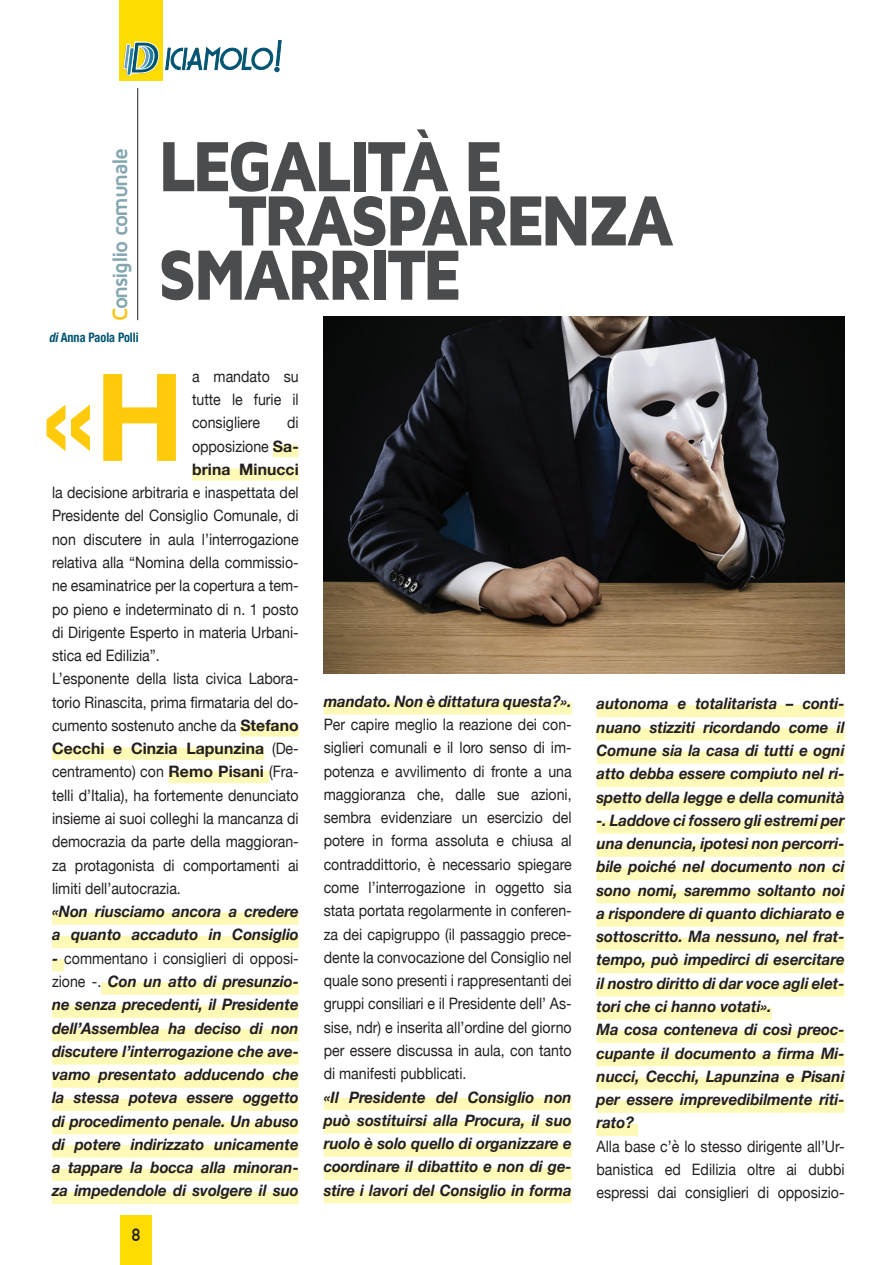
<style>
.page{position:relative;width:893px;height:1265px;background:#fff}
.page>*{position:absolute;margin:0;border:0;box-sizing:border-box;transform-origin:0 0}
.t1{font:700 121.62px "Helvetica Neue";color:#feca0a}
.t2{font:900 73.5px "Maven Pro";letter-spacing:-.07em;color:#4b4c4d;scale:.9 1}
.t3{font:700 21.18px "Maven Pro";letter-spacing:-.065em;color:#84a6b1}
.t4{font:700 17.5px "DIN Alternate";color:#231f20}
.t5{font:15.75px/23.3px "Helvetica Neue";color:#231f20;text-align:justify;scale:.9 1}
.t6{font:italic 700 15.75px/23.3px "Helvetica Neue";color:#231f20;text-align:justify;scale:.95 1}
.t7{font:700 15.75px/23.3px "Helvetica Neue";letter-spacing:.005em;color:#231f20;text-align:justify}
.t8{font:700 condensed 13.12px "Helvetica Neue";color:#005471;scale:.93 1}
.s1{color:#fec210}
.s2{font-style:italic}
.s3{font-weight:400}
.s4{font-weight:700}
.s5{font-weight:400;font-style:normal}
</style>
<div class="page">
<div style="left:120px;top:1215px;width:31px;height:50px;background:#ffdc01"></div>
<div style="left:119px;top:0;width:43px;height:81px;background:#ffdc01"></div>
<svg style="left:123px;top:40px;width:159px;height:36px"></svg>
<hr style="left:137px;top:88px;width:1px;height:232px;background:#231f20">
<div style="left:324px;top:702px;width:248px;height:13px;background:#fff9b8"></div>
<div style="left:324px;top:1098px;width:248px;height:12px;background:#fff9b8"></div>
<div style="left:324px;top:1121px;width:248px;height:12px;background:#fff9b8"></div>
<div style="left:324px;top:1144px;width:248px;height:13px;background:#fff9b8"></div>
<div style="left:324px;top:1168px;width:248px;height:12px;background:#fff9b8"></div>
<div style="left:324px;top:1191px;width:248px;height:12px;background:#fff9b8"></div>
<div style="left:596px;top:705px;width:249px;height:12px;background:#fff9b8"></div>
<div style="left:596px;top:728px;width:249px;height:12px;background:#fff9b8"></div>
<div style="left:596px;top:751px;width:249px;height:13px;background:#fff9b8"></div>
<div style="left:596px;top:775px;width:249px;height:12px;background:#fff9b8"></div>
<div style="left:596px;top:798px;width:249px;height:12px;background:#fff9b8"></div>
<div style="left:596px;top:821px;width:249px;height:13px;background:#fff9b8"></div>
<div style="left:596px;top:845px;width:249px;height:12px;background:#fff9b8"></div>
<div style="left:596px;top:868px;width:249px;height:12px;background:#fff9b8"></div>
<div style="left:596px;top:891px;width:249px;height:12px;background:#fff9b8"></div>
<div style="left:596px;top:914px;width:249px;height:13px;background:#fff9b8"></div>
<div style="left:596px;top:938px;width:249px;height:12px;background:#fff9b8"></div>
<div style="left:596px;top:961px;width:249px;height:12px;background:#fff9b8"></div>
<div style="left:596px;top:984px;width:249px;height:12px;background:#fff9b8"></div>
<div style="left:596px;top:1007px;width:176px;height:13px;background:#fff9b8"></div>
<div style="left:596px;top:1031px;width:249px;height:12px;background:#fff9b8"></div>
<div style="left:596px;top:1054px;width:249px;height:12px;background:#fff9b8"></div>
<div style="left:596px;top:1077px;width:249px;height:13px;background:#fff9b8"></div>
<div style="left:596px;top:1101px;width:249px;height:12px;background:#fff9b8"></div>
<div style="left:596px;top:1124px;width:42px;height:12px;background:#fff9b8"></div>
<div style="left:273px;top:445px;width:26px;height:12px;background:#fff9b8"></div>
<div style="left:192px;top:468px;width:107px;height:13px;background:#fff9b8"></div>
<div style="left:240px;top:724px;width:59px;height:13px;background:#fff9b8"></div>
<div style="left:52px;top:748px;width:212px;height:12px;background:#fff9b8"></div>
<div style="left:168px;top:771px;width:101px;height:12px;background:#fff9b8"></div>
<div style="left:52px;top:913px;width:247px;height:12px;background:#fff9b8"></div>
<div style="left:52px;top:936px;width:247px;height:12px;background:#fff9b8"></div>
<div style="left:52px;top:959px;width:12px;height:12px;background:#fff9b8"></div>
<div style="left:101px;top:982px;width:198px;height:13px;background:#fff9b8"></div>
<div style="left:52px;top:1006px;width:247px;height:12px;background:#fff9b8"></div>
<div style="left:52px;top:1029px;width:247px;height:12px;background:#fff9b8"></div>
<div style="left:52px;top:1052px;width:247px;height:12px;background:#fff9b8"></div>
<div style="left:52px;top:1075px;width:247px;height:13px;background:#fff9b8"></div>
<div style="left:52px;top:1099px;width:247px;height:12px;background:#fff9b8"></div>
<div style="left:52px;top:1122px;width:247px;height:12px;background:#fff9b8"></div>
<div style="left:52px;top:1145px;width:247px;height:13px;background:#fff9b8"></div>
<div style="left:52px;top:1169px;width:247px;height:12px;background:#fff9b8"></div>
<div style="left:52px;top:1192px;width:247px;height:12px;background:#fff9b8"></div>
<img style="left:324px;top:317px;width:521px;height:357px">
<h3 class="t3" style="left:109px;top:321px;width:175px;rotate:-90deg"><span class="s1">C</span>onsiglio comunale</h3>
<p class="t8" style="left:49px;top:329px;width:98px"><span class="s2">di</span> Anna Paola Polli</p>
<h2 class="t2" style="left:157px;top:127px;width:386px">LEGALITÀ E</h2>
<h2 class="t2" style="left:228px;top:181px;width:497px">TRASPARENZA</h2>
<h2 class="t2" style="left:157px;top:235px;width:340px">SMARRITE</h2>
<p class="t5" style="left:192px;top:365px;width:120px">a mandato su tutte le furie il consigliere</p>
<h1 class="t1" style="left:42px;top:322px;width:144px">«H</h1>
<p class="t7" style="left:192px;top:412px;width:108px;text-indent:95px"><span class="s3">di opposizione</span> Sa&shy;brina Minucci</p>
<p class="t5" style="left:52px;top:482px;width:276px;text-align:left">la decisione arbitraria e inaspettata del Presidente del Consiglio Comunale, di non discutere in aula l’interrogazione relativa alla “Nomina della commissio&shy;ne esaminatrice per la copertura a tem&shy;po pieno e indeterminato di n. 1 posto di Dirigente Esperto in materia Urbani&shy;stica ed Edilizia”.<br>L’esponente della lista civica Labora&shy;torio Rinascita, prima firmataria del do&shy;cumento sostenuto anche da <span class="s4">Stefano Cecchi e Cinzia Lapunzina</span> (De&shy;centramento) con <span class="s4">Remo Pisani</span> (Fra&shy;telli d’Italia), ha fortemente denunciato insieme ai suoi colleghi la mancanza di democrazia da parte della maggioran&shy;za protagonista di comportamenti ai limiti dell’autocrazia.</p>
<p class="t6" style="left:52px;top:900px;width:261px">«Non riusciamo ancora a credere a quanto accaduto in Consiglio</p>
<p class="t6" style="left:52px;top:947px;width:261px">- <span class="s5">commentano i consiglieri di opposi&shy;zione -.</span> Con un atto di presunzio&shy;ne senza precedenti, il Presidente dell’Assemblea ha deciso di non discutere l’interrogazione che ave&shy;vamo presentato adducendo che la stessa poteva essere oggetto di procedimento penale. Un abuso di potere indirizzato unicamente a tappare la bocca alla minoran&shy;za impedendole di svolgere il suo</p>
<p class="t4" style="left:132px;top:1222px;width:10px">8</p>
<p class="t6" style="left:324px;top:690px;width:263px">mandato. Non è dittatura questa?».</p>
<p class="t5" style="left:324px;top:714px;width:277px">Per capire meglio la reazione dei con&shy;siglieri comunali e il loro senso di im&shy;potenza e avvilimento di fronte a una maggioranza che, dalle sue azioni, sembra evidenziare un esercizio del potere in forma assoluta e chiusa al contraddittorio, è necessario spiegare come l’interrogazione in oggetto sia stata portata regolarmente in conferen&shy;za dei capigruppo (il passaggio prece&shy;dente la convocazione del Consiglio nel quale sono presenti i rappresentanti dei gruppi consiliari e il Presidente dell’ As&shy;sise, ndr) e inserita all’ordine del giorno per essere discussa in aula, con tanto di manifesti pubblicati.</p>
<p class="t6" style="left:324px;top:1086px;width:263px">«Il Presidente del Consiglio non può sostituirsi alla Procura, il suo ruolo è solo quello di organizzare e coordinare il dibattito e non di ge&shy;stire i lavori del Consiglio in forma</p>
<p class="t6" style="left:596px;top:693px;width:263px;text-align:left">autonoma e totalitarista – conti&shy;nuano stizziti ricordando come il<br>Comune sia la casa di tutti e ogni atto debba essere compiuto nel ri&shy;spetto della legge e della comunità -. Laddove ci fossero gli estremi per una denuncia, ipotesi non percorri&shy;bile poiché nel documento non ci sono nomi, saremmo soltanto noi a rispondere di quanto dichiarato e sottoscritto. Ma nessuno, nel frat&shy;tempo, può impedirci di esercitare il nostro diritto di dar voce agli elet&shy;tori che ci hanno votati».<br>Ma cosa conteneva di così preoc&shy;cupante il documento a firma Mi&shy;nucci, Cecchi, Lapunzina e Pisani per essere imprevedibilmente riti&shy;rato?</p>
<p class="t5" style="left:596px;top:1135px;width:277px">Alla base c’è lo stesso dirigente all’Ur&shy;banistica ed Edilizia oltre ai dubbi espressi dai consiglieri di opposizio-</p>
</div>
